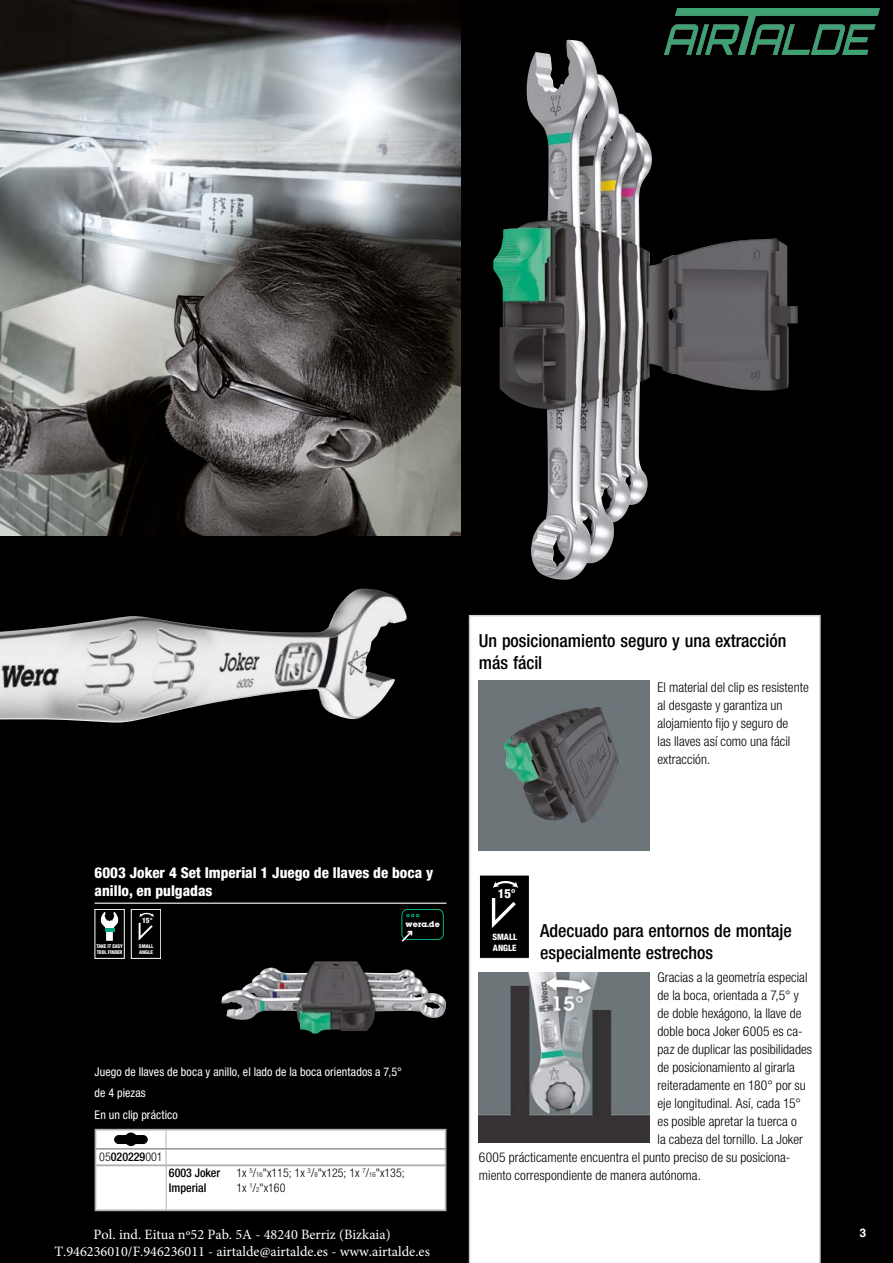
<style>
.page{position:relative;width:893px;height:1263px;background:#000}
.page>*{position:absolute;margin:0;border:0;box-sizing:border-box;transform-origin:0 0}
.t1{font:500 condensed 18px/21.6px "Helvetica Neue LTW1 G";color:#000}
.t2{font:800 condensed 15px/18px "Helvetica Neue LTW1 G";color:#fff}
.t3{font:14.25px/17.1px "Minion Pro";color:#fff;text-align:center}
.t4{font:300 condensed 13.5px/18px "Helvetica Neue LTW1 G";letter-spacing:.005em;color:#000}
.t5{font:800 condensed 12.6px "Helvetica Neue LT Std";color:#fff}
.t6{font:condensed 12px/21.8px "Helvetica Neue LTW1 G";letter-spacing:.005em;color:#fff}
.t7{font:300 condensed 12px/14.4px "Helvetica Neue LTW1 G";color:#000}
.t8{font:500 condensed 12px/14.4px "Helvetica Neue LTW1 G";color:#000}
.t9{font:700 12px "Helvetica World";color:#fff}
.t10{font:800 condensed 8.85px/10.6px "Helvetica Neue LT Std";color:#fff}
.t11{font:700 7.35px "Lubalin";color:#fff}
.t12{font:800 condensed 7.35px "Helvetica Neue LT Std";color:#fff}
.t13{font:800 condensed 5.25px/6.1px "Helvetica Neue LT Std";letter-spacing:-.02em;color:#fff}
.t14{font:800 condensed 5.25px/6.1px "Helvetica Neue LT Std";color:#fff}
.s1{font-weight:300}
.s2{font-size:6.9px}
</style>
<div class="page">
<div style="left:469px;top:615px;width:352px;height:648px;background:#fff"></div>
<hr style="left:95px;top:1129px;width:71px;height:1px;background:#b3b2b2">
<hr style="left:166px;top:1129px;width:280px;height:1px;background:#b3b2b2">
<img style="left:0;top:0;width:461px;height:535px">
<div style="left:479px;top:875px;width:50px;height:83px;background:#000"></div>
<div style="left:479px;top:874px;width:51px;height:85px;border:1px solid #fff"></div>
<svg style="left:491px;top:898px;width:25px;height:30px"></svg>
<svg style="left:493px;top:880px;width:25px;height:8px"></svg>
<img style="left:479px;top:972px;width:170px;height:170px">
<img style="left:479px;top:681px;width:170px;height:170px">
<div style="left:95px;top:909px;width:30px;height:50px;border:1px solid #fff"></div>
<svg style="left:101px;top:912px;width:17px;height:29px"></svg>
<div style="left:131px;top:909px;width:30px;height:50px;border:1px solid #fff"></div>
<svg style="left:138px;top:912px;width:16px;height:29px"></svg>
<img style="left:222px;top:961px;width:224px;height:73px">
<img style="left:0;top:589px;width:407px;height:134px">
<img style="left:493px;top:40px;width:305px;height:540px">
<hr style="left:95px;top:903px;width:351px;height:1px;background:#fff">
<svg style="left:95px;top:1130px;width:351px;height:81px;background:#f6f6f6"></svg>
<hr style="left:166px;top:1209px;width:70px;height:2px;background:#b3b2b2">
<hr style="left:236px;top:1209px;width:210px;height:2px;background:#b3b2b2">
<svg style="left:401px;top:909px;width:43px;height:33px"></svg>
<img style="left:664px;top:8px;width:215px;height:46px">
<h1 class="t1" style="left:479px;top:630px;width:309px">Un posicionamiento seguro y una extracción más fácil</h1>
<p class="t4" style="left:657px;top:678px;width:153px">El material del clip es resistente al desgaste y garantiza un alojamiento fijo y seguro de<br>las llaves así como una fácil extracción.</p>
<p class="t2" style="left:95px;top:863px;width:340px">6003 Joker 4 Set Imperial 1 Juego de llaves de boca y anillo, en pulgadas</p>
<p class="t12" style="left:142px;top:916px;width:12px">15°</p>
<p class="t13" style="left:96px;top:943px;width:28px">TAKE IT EASY<br>TOOL FINDER</p>
<p class="t14" style="left:139px;top:943px;width:16px">SMALL<br>ANGLE</p>
<p class="t11" style="left:406px;top:919px;width:36px">wera.de</p>
<p class="t6" style="left:95px;top:1061px;width:309px">Juego de llaves de boca y anillo, el lado de la boca orientados a 7,5° de 4 piezas<br>En un clip práctico</p>
<p class="t8" style="left:99px;top:1150px;width:65px"><span class="s1">05</span>020229<span class="s1">001</span></p>
<p class="t8" style="left:169px;top:1166px;width:53px">6003 Joker<br>Imperial</p>
<p class="t7" style="left:236px;top:1166px;width:170px">1x <sup>5</sup>/<span class="s2">16</span>"x115; 1x <sup>3</sup>/<span class="s2">8</span>"x125; 1x <sup>7</sup>/<span class="s2">16</span>"x135;<br>1x <sup>1</sup>/<span class="s2">2</span>"x160</p>
<p class="t3" style="left:54px;top:1226px;width:377px">Pol. ind. Eitua nº52 Pab. 5A - 48240 Berriz (Bizkaia)<br>T.946236010/F.946236011 - airtalde@airtalde.es - www.airtalde.es</p>
<p class="t5" style="left:498px;top:886px;width:20px">15°</p>
<h1 class="t1" style="left:540px;top:920px;width:253px">Adecuado para entornos de montaje especialmente estrechos</h1>
<p class="t4" style="left:657px;top:968px;width:151px">Gracias a la geometría especial</p>
<p class="t4" style="left:657px;top:986px;width:143px">de la boca, orientada a 7,5° y</p>
<p class="t4" style="left:657px;top:1004px;width:146px">de doble hexágono, la llave de</p>
<p class="t4" style="left:657px;top:1022px;width:147px">doble boca Joker 6005 es ca-</p>
<p class="t4" style="left:657px;top:1040px;width:156px">paz de duplicar las posibilidades</p>
<p class="t4" style="left:657px;top:1058px;width:139px">de posicionamiento al girarla</p>
<p class="t4" style="left:657px;top:1076px;width:150px">reiteradamente en 180° por su</p>
<p class="t4" style="left:657px;top:1094px;width:145px">eje longitudinal. Así, cada 15°</p>
<p class="t4" style="left:657px;top:1112px;width:141px">es posible apretar la tuerca o</p>
<p class="t4" style="left:657px;top:1130px;width:147px">la cabeza del tornillo. La Joker</p>
<p class="t4" style="left:479px;top:1148px;width:313px">6005 prácticamente encuentra el punto preciso de su posiciona-</p>
<p class="t4" style="left:479px;top:1166px;width:224px">miento correspondiente de manera autónoma.</p>
<p class="t10" style="left:492px;top:932px;width:26px">SMALL<br>ANGLE</p>
<p class="t9" style="left:859px;top:1225px;width:8px">3</p>
</div>
